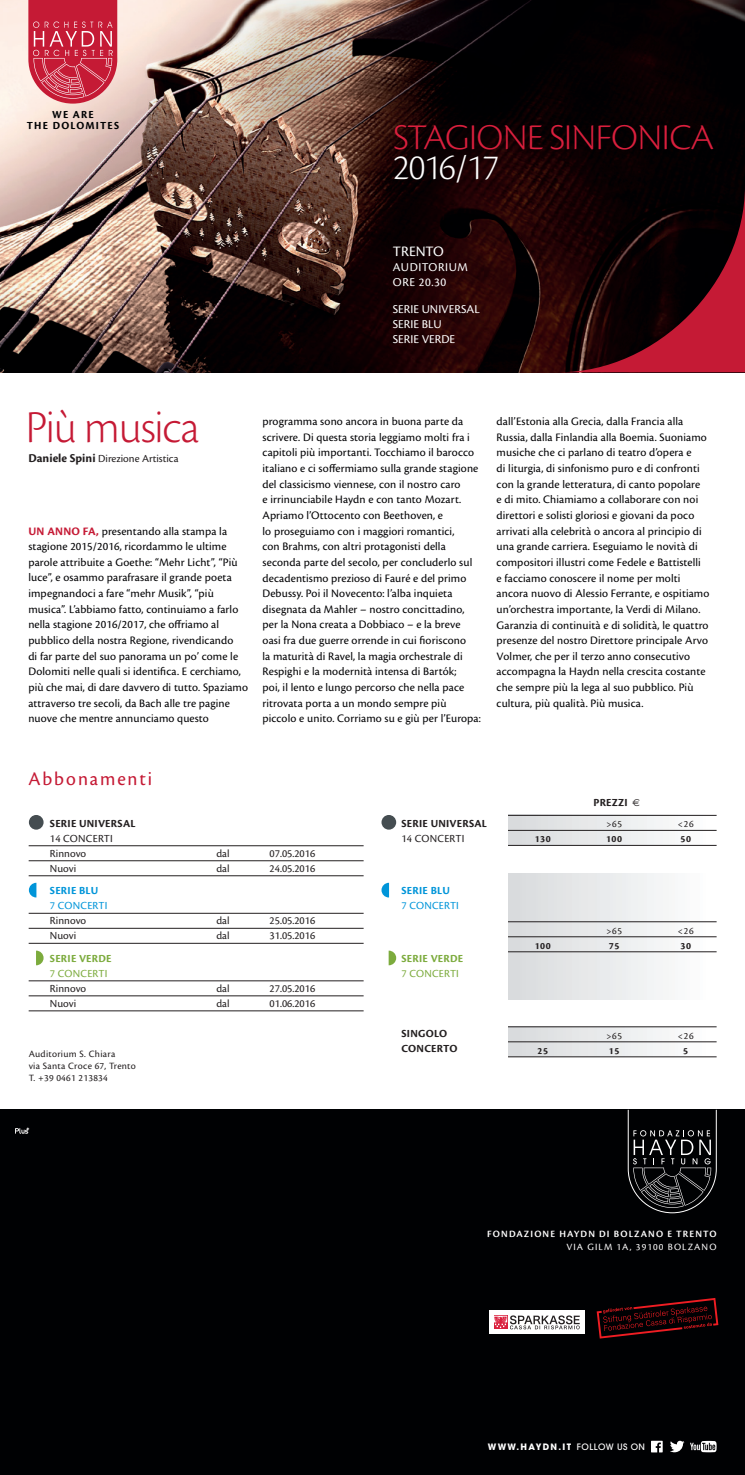
<style>
.page{position:relative;width:745px;height:1475px;background:#fff}
.page>*{position:absolute;margin:0;border:0;box-sizing:border-box;transform-origin:0 0}
.t1{font:300 47.5px "Cronos Pro";letter-spacing:-.025em;color:#c51a35}
.t2{font:300 37.62px "Cronos Pro";letter-spacing:-.015em;color:#da1f3d}
.t3{font:300 37.62px "Cronos Pro";letter-spacing:-.03em;color:#fff}
.t4{font:20px "Cronos Pro";letter-spacing:.095em;color:#c51a35}
.t5{font:15px "Cronos Pro";color:#fff}
.t6{font:12.5px/15px "Cronos Pro";letter-spacing:.005em;color:#fff}
.t7{font:12.5px/15px "Cronos Pro";letter-spacing:.04em;color:#fff}
.t8{font:11.88px/15.6px "Cronos Pro";letter-spacing:.01em;color:#000103}
.t9{font:11.25px/15px "Cronos Pro";color:#231f20}
.t10{font:700 11.25px/15px "Cronos Pro";letter-spacing:.02em;color:#231f20}
.t11{font:700 11.25px "Cronos Pro";letter-spacing:.02em;color:#7cab3d}
.t12{font:11.25px "Cronos Pro";letter-spacing:.02em;color:#0095d9}
.t13{font:11.25px "Cronos Pro";letter-spacing:.02em;color:#7cab3d}
.t14{font:700 11.25px/11.2px "Cronos Pro";letter-spacing:.105em;color:#000103;text-align:center}
.t15{font:700 11.25px "Cronos Pro";letter-spacing:.02em;color:#0095d9}
.t16{font:11.25px "Cronos Pro";letter-spacing:.02em;color:#231f20}
.t17{font:10px/12px "Cronos Pro";letter-spacing:.03em;color:#231f20}
.t18{font:600 10px "Cronos Pro";letter-spacing:.11em;color:#fff}
.t19{font:10px "Cronos Pro";letter-spacing:.11em;color:#fff}
.t20{font:700 10px "Cronos Pro";letter-spacing:.06em;color:#231f20}
.t21{font:700 8.75px "Avant Garde";letter-spacing:.15em;color:#fff}
.s1{font-weight:700;font-size:12.5px}
.s2{font-weight:700;color:#c51a35}
.s3{font-family:"Euro Sans";font-weight:400;font-size:10px}
.s4{font-weight:500}
</style>
<div class="page">
<img style="left:0;top:0;width:744px;height:372px">
<div style="left:507px;top:814px;width:209px;height:31px;background:linear-gradient(to right,#d8dadc,#fff)"></div>
<svg style="left:508px;top:1027px;width:208px;height:29px"></svg>
<div style="left:507px;top:873px;width:209px;height:126px;background:linear-gradient(to right,#d7d9db,#fefefe)"></div>
<svg style="left:28px;top:0;width:89px;height:104px"></svg>
<svg style="left:558px;top:186px;width:186px;height:186px"></svg>
<hr style="left:29px;top:845px;width:334px;height:1px;background:#231f20">
<hr style="left:29px;top:860px;width:334px;height:1px;background:#231f20">
<hr style="left:29px;top:875px;width:334px;height:1px;background:#231f20">
<hr style="left:29px;top:912px;width:334px;height:1px;background:#231f20">
<hr style="left:29px;top:927px;width:334px;height:1px;background:#231f20">
<hr style="left:29px;top:942px;width:334px;height:1px;background:#231f20">
<hr style="left:29px;top:980px;width:334px;height:1px;background:#231f20">
<hr style="left:29px;top:995px;width:334px;height:1px;background:#231f20">
<hr style="left:29px;top:1010px;width:334px;height:1px;background:#231f20">
<div style="left:29px;top:814px;width:15px;height:15px;background:#454d51;border-radius:50%"></div>
<div style="left:381px;top:814px;width:15px;height:15px;background:#454d51;border-radius:50%"></div>
<svg style="left:29px;top:882px;width:7px;height:15px"></svg>
<svg style="left:381px;top:882px;width:8px;height:15px"></svg>
<svg style="left:36px;top:950px;width:8px;height:15px"></svg>
<svg style="left:388px;top:950px;width:8px;height:15px"></svg>
<hr style="left:507px;top:815px;width:209px;height:1px;background:#231f20">
<hr style="left:507px;top:830px;width:209px;height:1px;background:#231f20">
<hr style="left:507px;top:845px;width:209px;height:1px;background:#231f20">
<hr style="left:507px;top:921px;width:209px;height:1px;background:#231f20">
<hr style="left:507px;top:936px;width:209px;height:1px;background:#231f20">
<hr style="left:507px;top:951px;width:209px;height:1px;background:#231f20">
<hr style="left:507px;top:1026px;width:209px;height:1px;background:#231f20">
<hr style="left:507px;top:1041px;width:209px;height:1px;background:#231f20">
<hr style="left:507px;top:1056px;width:209px;height:1px;background:#231f20">
<div style="left:0;top:1109px;width:744px;height:365px;background:#000103"></div>
<svg style="left:627px;top:1109px;width:89px;height:104px"></svg>
<svg style="left:596px;top:1298px;width:122px;height:40px"></svg>
<div style="left:488px;top:1310px;width:96px;height:23px;background:#fff"></div>
<svg style="left:494px;top:1315px;width:85px;height:14px"></svg>
<svg style="left:15px;top:1127px;width:14px;height:6px"></svg>
<svg style="left:651px;top:1440px;width:11px;height:11px"></svg>
<svg style="left:670px;top:1440px;width:46px;height:11px"></svg>
<p class="t14" style="left:27px;top:109px;width:94px">WE ARE<br>THE DOLOMITES</p>
<h2 class="t2" style="left:393px;top:115px;width:322px">STAGIONE SINFONICA</h2>
<h2 class="t3" style="left:393px;top:146px;width:108px">2016/17</h2>
<p class="t5" style="left:392px;top:243px;width:52px">TRENTO</p>
<p class="t7" style="left:392px;top:260px;width:76px">AUDITORIUM<br>ORE 20.30</p>
<p class="t6" style="left:392px;top:301px;width:88px">SERIE UNIVERSAL<br>SERIE BLU<br>SERIE VERDE</p>
<h1 class="t1" style="left:26px;top:400px;width:175px">Più musica</h1>
<p class="t9" style="left:28px;top:450px;width:152px"><span class="s1">Daniele Spini</span> Direzione Artistica</p>
<p class="t8" style="left:28px;top:523px;width:221px"><span class="s2">UN ANNO FA,</span> presentando alla stampa la stagione 2015/2016, ricordammo le ultime parole attribuite a Goethe: “Mehr Licht”, “Più luce”, e osammo parafrasare il grande poeta impegnandoci a fare “mehr Musik”, “più musica”. L’abbiamo fatto, continuiamo a farlo nella stagione 2016/2017, che offriamo al pubblico della nostra Regione, rivendicando<br>di far parte del suo panorama un po’ come le Dolomiti nelle quali si identifica. E cerchiamo, più che mai, di dare davvero di tutto. Spaziamo attraverso tre secoli, da Bach alle tre pagine nuove che mentre annunciamo questo</p>
<p class="t8" style="left:262px;top:413px;width:220px">programma sono ancora in buona parte da scrivere. Di questa storia leggiamo molti fra i capitoli più importanti. Tocchiamo il barocco italiano e ci soffermiamo sulla grande stagione del classicismo viennese, con il nostro caro<br>e irrinunciabile Haydn e con tanto Mozart.<br>Apriamo l’Ottocento con Beethoven, e<br>lo proseguiamo con i maggiori romantici,<br>con Brahms, con altri protagonisti della seconda parte del secolo, per concluderlo sul decadentismo prezioso di Fauré e del primo Debussy. Poi il Novecento: l’alba inquieta disegnata da Mahler – nostro concittadino, per la Nona creata a Dobbiaco – e la breve oasi fra due guerre orrende in cui fioriscono<br>la maturità di Ravel, la magia orchestrale di Respighi e la modernità intensa di Bartók;<br>poi, il lento e lungo percorso che nella pace ritrovata porta a un mondo sempre più piccolo e unito. Corriamo su e giù per l’Europa:</p>
<p class="t8" style="left:496px;top:413px;width:214px">dall’Estonia alla Grecia, dalla Francia alla Russia, dalla Finlandia alla Boemia. Suoniamo musiche che ci parlano di teatro d’opera e<br>di liturgia, di sinfonismo puro e di confronti con la grande letteratura, di canto popolare<br>e di mito. Chiamiamo a collaborare con noi direttori e solisti gloriosi e giovani da poco arrivati alla celebrità o ancora al principio di una grande carriera. Eseguiamo le novità di compositori illustri come Fedele e Battistelli<br>e facciamo conoscere il nome per molti ancora nuovo di Alessio Ferrante, e ospitiamo un’orchestra importante, la Verdi di Milano.<br>Garanzia di continuità e di solidità, le quattro presenze del nostro Direttore principale Arvo Volmer, che per il terzo anno consecutivo accompagna la Haydn nella crescita costante che sempre più la lega al suo pubblico. Più cultura, più qualità. Più musica.</p>
<h3 class="t4" style="left:28px;top:767px;width:125px">Abbonamenti</h3>
<p class="t10" style="left:593px;top:795px;width:48px">PREZZI <span class="s3">€</span></p>
<p class="t10" style="left:50px;top:815px;width:87px">SERIE UNIVERSAL</p>
<p class="t9" style="left:50px;top:830px;width:64px">14 CONCERTI<br>Rinnovo</p>
<p class="t9" style="left:216px;top:845px;width:15px">dal</p>
<p class="t9" style="left:269px;top:845px;width:47px">07.05.2016</p>
<p class="t9" style="left:50px;top:860px;width:28px">Nuovi</p>
<p class="t9" style="left:216px;top:860px;width:15px">dal</p>
<p class="t9" style="left:269px;top:860px;width:47px">24.05.2016</p>
<p class="t15" style="left:50px;top:884px;width:50px">SERIE BLU</p>
<p class="t12" style="left:50px;top:899px;width:59px">7 CONCERTI</p>
<p class="t9" style="left:50px;top:913px;width:38px">Rinnovo</p>
<p class="t9" style="left:216px;top:913px;width:15px">dal</p>
<p class="t9" style="left:269px;top:913px;width:47px">25.05.2016</p>
<p class="t9" style="left:50px;top:928px;width:28px">Nuovi</p>
<p class="t9" style="left:216px;top:928px;width:15px">dal</p>
<p class="t9" style="left:269px;top:928px;width:47px">31.05.2016</p>
<p class="t11" style="left:50px;top:951px;width:63px">SERIE VERDE</p>
<p class="t13" style="left:50px;top:966px;width:59px">7 CONCERTI</p>
<p class="t9" style="left:50px;top:980px;width:38px">Rinnovo</p>
<p class="t9" style="left:216px;top:980px;width:15px">dal</p>
<p class="t9" style="left:269px;top:980px;width:47px">27.05.2016</p>
<p class="t9" style="left:50px;top:995px;width:28px">Nuovi</p>
<p class="t9" style="left:216px;top:995px;width:15px">dal</p>
<p class="t9" style="left:269px;top:995px;width:47px">01.06.2016</p>
<p class="t17" style="left:29px;top:1048px;width:109px">Auditorium S. Chiara<br>via Santa Croce 67, Trento<br>T. +39 0461 213834</p>
<p class="t10" style="left:401px;top:815px;width:87px">SERIE UNIVERSAL</p>
<p class="t16" style="left:401px;top:831px;width:64px">14 CONCERTI</p>
<p class="t15" style="left:401px;top:884px;width:50px">SERIE BLU</p>
<p class="t12" style="left:401px;top:899px;width:59px">7 CONCERTI</p>
<p class="t11" style="left:401px;top:951px;width:63px">SERIE VERDE</p>
<p class="t13" style="left:401px;top:966px;width:59px">7 CONCERTI</p>
<p class="t10" style="left:401px;top:1025px;width:57px">SINGOLO<br>CONCERTO</p>
<p class="t17" style="left:605px;top:818px;width:18px">&gt;65</p>
<p class="t17" style="left:677px;top:818px;width:18px">&lt;26</p>
<p class="t20" style="left:534px;top:833px;width:18px">130</p>
<p class="t20" style="left:605px;top:833px;width:18px">100</p>
<p class="t20" style="left:680px;top:833px;width:12px">50</p>
<p class="t17" style="left:605px;top:924px;width:18px">&gt;65</p>
<p class="t17" style="left:677px;top:924px;width:18px">&lt;26</p>
<p class="t20" style="left:534px;top:939px;width:18px">100</p>
<p class="t20" style="left:608px;top:939px;width:12px">75</p>
<p class="t20" style="left:680px;top:939px;width:12px">30</p>
<p class="t17" style="left:605px;top:1029px;width:18px">&gt;65</p>
<p class="t17" style="left:677px;top:1029px;width:18px">&lt;26</p>
<p class="t20" style="left:537px;top:1044px;width:12px">25</p>
<p class="t20" style="left:608px;top:1044px;width:12px">15</p>
<p class="t20" style="left:682px;top:1044px;width:6px">5</p>
<p class="t18" style="left:487px;top:1228px;width:231px">FONDAZIONE HAYDN DI BOLZANO E TRENTO</p>
<p class="t19" style="left:566px;top:1240px;width:151px">VIA GILM 1A, 39100 BOLZANO</p>
<p class="t21" style="left:487px;top:1440px;width:159px">WWW.HAYDN.IT <span class="s4">FOLLOW US ON</span></p>
</div>
